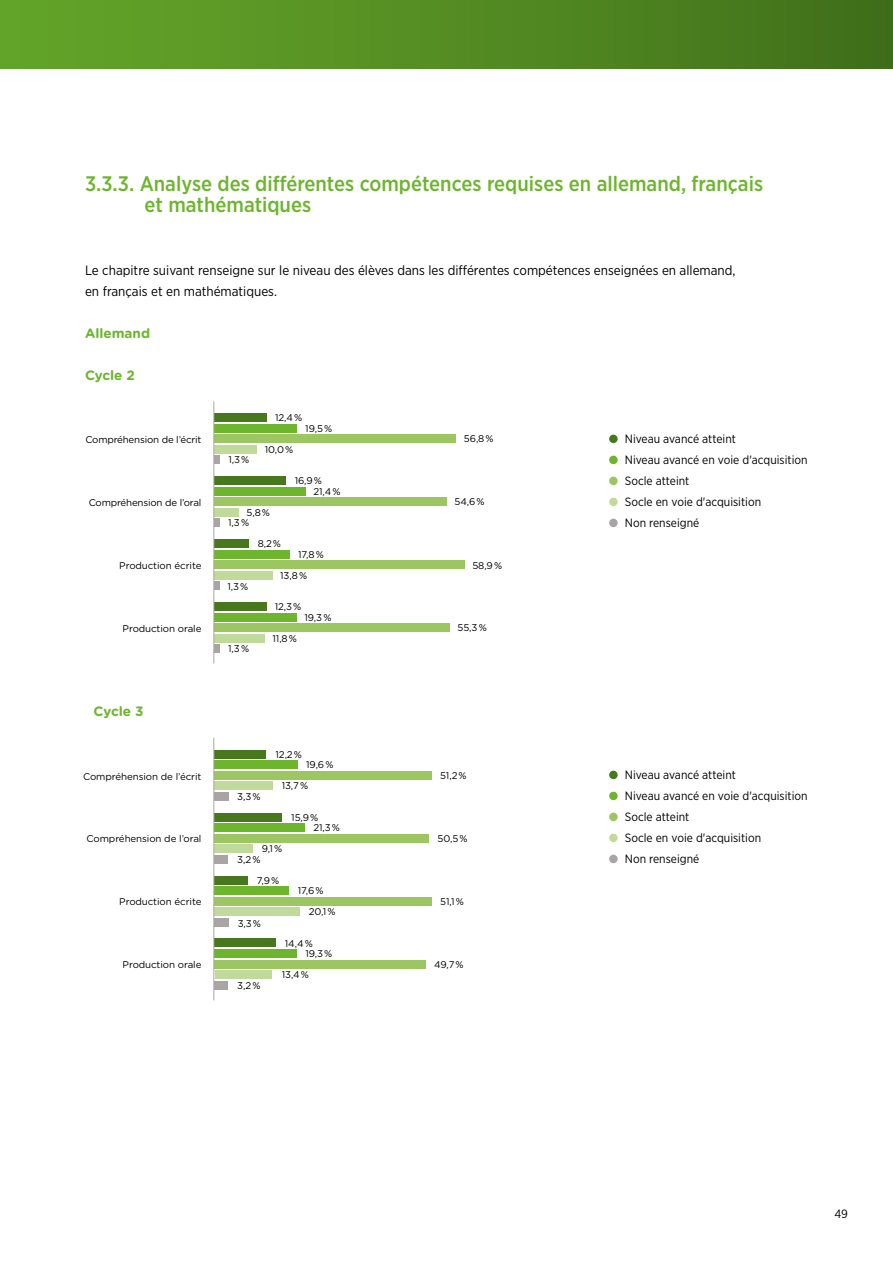
<style>
.page{position:relative;width:893px;height:1263px;background:#fff}
.page>*{position:absolute;margin:0;border:0;box-sizing:border-box;transform-origin:0 0}
.t1{font:500 21px/21px "Gotham Narrow";color:#6cb52d}
.t2{font:13.5px/21px "Gotham Narrow";color:#000}
.t3{font:700 13.5px "Gotham Rounded";color:#6cb52d}
.t4{font:12px/21px "Gotham Narrow";color:#000}
.t5{font:9.75px "Gotham Rounded";letter-spacing:-.01em;color:#000}
</style>
<div class="page">
<div style="left:0;top:0;width:893px;height:68px;background:linear-gradient(to right,#65a72a,#41701b)"></div>
<div style="left:609px;top:435px;width:9px;height:8px;background:#47781d;border-radius:50%"></div>
<div style="left:609px;top:456px;width:9px;height:8px;background:#6cb52d;border-radius:50%"></div>
<div style="left:609px;top:477px;width:9px;height:8px;background:#9bc662;border-radius:50%"></div>
<div style="left:609px;top:498px;width:9px;height:8px;background:#c0da9b;border-radius:50%"></div>
<div style="left:609px;top:519px;width:9px;height:8px;background:#a9a5a4;border-radius:50%"></div>
<div style="left:609px;top:771px;width:9px;height:8px;background:#47781d;border-radius:50%"></div>
<div style="left:609px;top:792px;width:9px;height:8px;background:#6cb52d;border-radius:50%"></div>
<div style="left:609px;top:813px;width:9px;height:8px;background:#9bc662;border-radius:50%"></div>
<div style="left:609px;top:834px;width:9px;height:8px;background:#c0da9b;border-radius:50%"></div>
<div style="left:609px;top:855px;width:9px;height:8px;background:#a9a5a4;border-radius:50%"></div>
<div style="left:215px;top:424px;width:82px;height:9px;background:#6cb52d"></div>
<div style="left:215px;top:760px;width:83px;height:9px;background:#6cb52d"></div>
<div style="left:215px;top:445px;width:42px;height:9px;background:#c0da9b"></div>
<div style="left:215px;top:781px;width:58px;height:9px;background:#c0da9b"></div>
<div style="left:215px;top:456px;width:5px;height:8px;background:#a9a5a4"></div>
<div style="left:215px;top:792px;width:14px;height:8px;background:#a9a5a4"></div>
<div style="left:215px;top:435px;width:241px;height:8px;background:#9bc662"></div>
<div style="left:215px;top:771px;width:217px;height:8px;background:#9bc662"></div>
<div style="left:215px;top:487px;width:91px;height:9px;background:#6cb52d"></div>
<div style="left:215px;top:823px;width:90px;height:9px;background:#6cb52d"></div>
<div style="left:215px;top:519px;width:5px;height:8px;background:#a9a5a4"></div>
<div style="left:215px;top:855px;width:13px;height:8px;background:#a9a5a4"></div>
<div style="left:215px;top:498px;width:232px;height:8px;background:#9bc662"></div>
<div style="left:215px;top:834px;width:214px;height:8px;background:#9bc662"></div>
<div style="left:215px;top:540px;width:34px;height:8px;background:#47781d"></div>
<div style="left:215px;top:876px;width:33px;height:8px;background:#47781d"></div>
<div style="left:215px;top:550px;width:75px;height:9px;background:#6cb52d"></div>
<div style="left:215px;top:886px;width:74px;height:9px;background:#6cb52d"></div>
<div style="left:215px;top:571px;width:58px;height:9px;background:#c0da9b"></div>
<div style="left:215px;top:907px;width:85px;height:9px;background:#c0da9b"></div>
<div style="left:215px;top:582px;width:5px;height:8px;background:#a9a5a4"></div>
<div style="left:215px;top:918px;width:14px;height:8px;background:#a9a5a4"></div>
<div style="left:215px;top:561px;width:250px;height:8px;background:#9bc662"></div>
<div style="left:215px;top:897px;width:217px;height:8px;background:#9bc662"></div>
<div style="left:215px;top:613px;width:82px;height:9px;background:#6cb52d"></div>
<div style="left:215px;top:949px;width:82px;height:9px;background:#6cb52d"></div>
<div style="left:215px;top:645px;width:5px;height:8px;background:#a9a5a4"></div>
<div style="left:215px;top:981px;width:13px;height:8px;background:#a9a5a4"></div>
<div style="left:215px;top:634px;width:50px;height:9px;background:#c0da9b"></div>
<div style="left:215px;top:970px;width:56px;height:9px;background:#c0da9b"></div>
<div style="left:215px;top:624px;width:235px;height:8px;background:#9bc662"></div>
<div style="left:215px;top:960px;width:211px;height:8px;background:#9bc662"></div>
<div style="left:215px;top:508px;width:24px;height:9px;background:#c0da9b"></div>
<div style="left:215px;top:844px;width:38px;height:9px;background:#c0da9b"></div>
<div style="left:215px;top:413px;width:52px;height:9px;background:#47781d"></div>
<div style="left:215px;top:750px;width:51px;height:8px;background:#47781d"></div>
<div style="left:215px;top:476px;width:71px;height:9px;background:#47781d"></div>
<div style="left:215px;top:813px;width:67px;height:8px;background:#47781d"></div>
<div style="left:215px;top:603px;width:52px;height:8px;background:#47781d"></div>
<div style="left:215px;top:939px;width:61px;height:8px;background:#47781d"></div>
<hr style="left:213px;top:401px;width:1px;height:262px;background:#a9a5a4">
<hr style="left:213px;top:738px;width:1px;height:262px;background:#a9a5a4">
<h1 class="t1" style="left:145px;top:173px;width:620px;text-indent:-60px">3.3.3. Analyse des différentes compétences requises en allemand, français et mathématiques</h1>
<h2 class="t2" style="left:85px;top:260px;width:652px">Le chapitre suivant renseigne sur le niveau des élèves dans les différentes compétences enseignées en allemand, en français et en mathématiques.</h2>
<h2 class="t3" style="left:85px;top:323px;width:67px">Allemand</h2>
<h2 class="t3" style="left:85px;top:365px;width:52px">Cycle 2</h2>
<p class="t5" style="left:275px;top:411px;width:29px">12,4 %</p>
<p class="t5" style="left:85px;top:433px;width:118px">Compréhension de l’écrit</p>
<p class="t5" style="left:89px;top:496px;width:114px">Compréhension de l’oral</p>
<p class="t5" style="left:228px;top:453px;width:22px">1,3 %</p>
<p class="t5" style="left:265px;top:443px;width:30px">10,0 %</p>
<p class="t5" style="left:305px;top:422px;width:28px">19,5 %</p>
<p class="t5" style="left:295px;top:474px;width:29px">16,9 %</p>
<p class="t5" style="left:313px;top:485px;width:29px">21,4 %</p>
<p class="t5" style="left:247px;top:506px;width:25px">5,8 %</p>
<p class="t5" style="left:228px;top:516px;width:22px">1,3 %</p>
<p class="t5" style="left:464px;top:432px;width:31px">56,8 %</p>
<p class="t5" style="left:455px;top:495px;width:32px">54,6 %</p>
<p class="t4" style="left:625px;top:428px;width:184px">Niveau avancé atteint<br>Niveau avancé en voie d'acquisition<br>Socle atteint<br>Socle en voie d'acquisition<br>Non renseigné</p>
<p class="t5" style="left:258px;top:537px;width:25px">8,2 %</p>
<p class="t5" style="left:298px;top:548px;width:27px">17,8 %</p>
<p class="t5" style="left:119px;top:559px;width:84px">Production écrite</p>
<p class="t5" style="left:472px;top:559px;width:31px">58,9 %</p>
<p class="t5" style="left:280px;top:569px;width:28px">13,8 %</p>
<p class="t5" style="left:227px;top:580px;width:22px">1,3 %</p>
<p class="t5" style="left:275px;top:600px;width:28px">12,3 %</p>
<p class="t5" style="left:304px;top:611px;width:29px">19,3 %</p>
<p class="t5" style="left:123px;top:622px;width:80px">Production orale</p>
<p class="t5" style="left:458px;top:621px;width:31px">55,3 %</p>
<p class="t5" style="left:273px;top:632px;width:26px">11,8 %</p>
<p class="t5" style="left:228px;top:642px;width:22px">1,3 %</p>
<h2 class="t3" style="left:94px;top:701px;width:51px">Cycle 3</h2>
<p class="t5" style="left:276px;top:747px;width:28px">12,2 %</p>
<p class="t5" style="left:83px;top:770px;width:120px">Compréhension de l’écrit</p>
<p class="t5" style="left:87px;top:832px;width:116px">Compréhension de l’oral</p>
<p class="t5" style="left:306px;top:758px;width:29px">19,6 %</p>
<p class="t5" style="left:237px;top:790px;width:25px">3,3 %</p>
<p class="t5" style="left:282px;top:779px;width:28px">13,7 %</p>
<p class="t5" style="left:291px;top:810px;width:29px">15,9 %</p>
<p class="t5" style="left:313px;top:821px;width:28px">21,3 %</p>
<p class="t5" style="left:262px;top:842px;width:22px">9,1 %</p>
<p class="t5" style="left:237px;top:853px;width:25px">3,2 %</p>
<p class="t5" style="left:440px;top:769px;width:28px">51,2 %</p>
<p class="t5" style="left:438px;top:832px;width:32px">50,5 %</p>
<p class="t4" style="left:625px;top:764px;width:184px">Niveau avancé atteint<br>Niveau avancé en voie d'acquisition<br>Socle atteint<br>Socle en voie d'acquisition<br>Non renseigné</p>
<p class="t5" style="left:257px;top:874px;width:24px">7,9 %</p>
<p class="t5" style="left:298px;top:884px;width:27px">17,6 %</p>
<p class="t5" style="left:119px;top:895px;width:84px">Production écrite</p>
<p class="t5" style="left:440px;top:895px;width:25px">51,1 %</p>
<p class="t5" style="left:309px;top:905px;width:28px">20,1 %</p>
<p class="t5" style="left:238px;top:916px;width:25px">3,3 %</p>
<p class="t5" style="left:285px;top:937px;width:29px">14,4 %</p>
<p class="t5" style="left:305px;top:947px;width:29px">19,3 %</p>
<p class="t5" style="left:123px;top:958px;width:80px">Production orale</p>
<p class="t5" style="left:434px;top:958px;width:31px">49,7 %</p>
<p class="t5" style="left:282px;top:968px;width:29px">13,4 %</p>
<p class="t5" style="left:237px;top:979px;width:25px">3,2 %</p>
<p class="t4" style="left:834px;top:1203px;width:15px">49</p>
</div>
